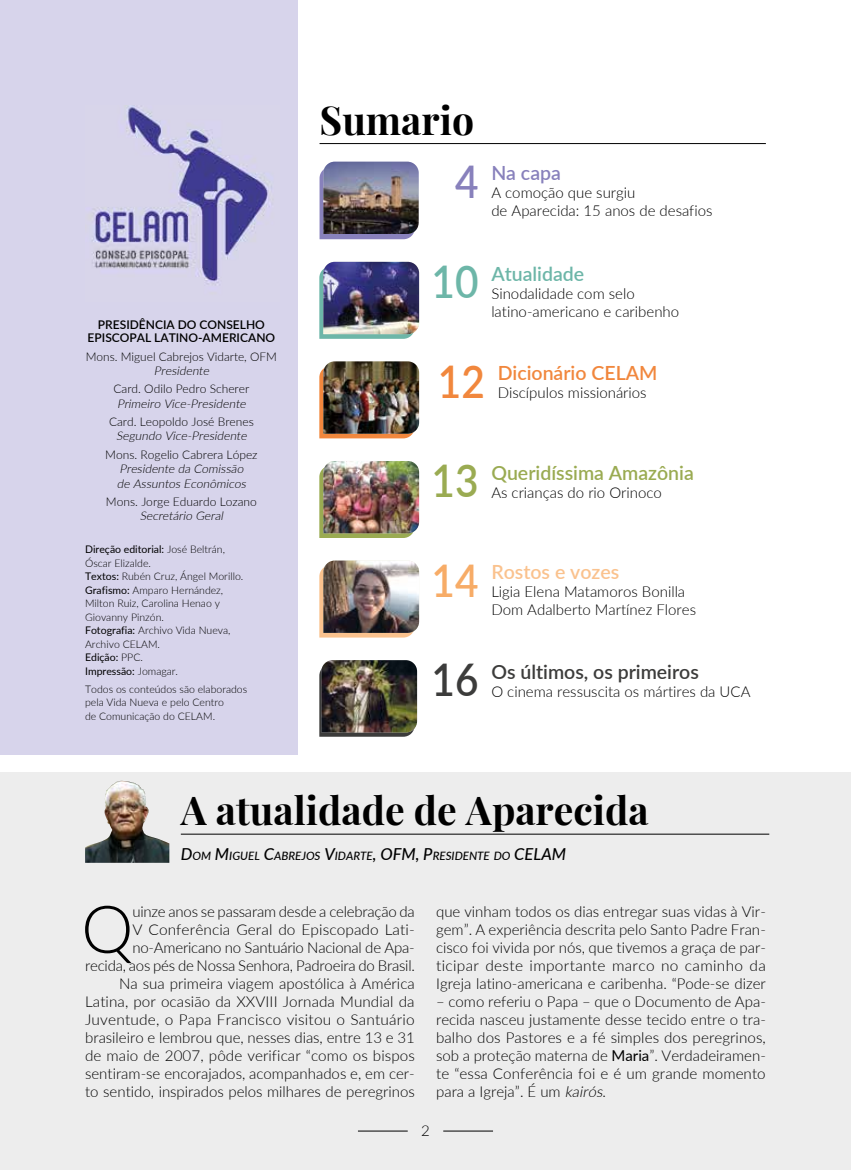
<style>
.page{position:relative;width:851px;height:1170px;background:#fff}
.page>*{position:absolute;margin:0;border:0;box-sizing:border-box;transform-origin:0 0}
.t1{font:300 65.85px "Lato";color:#000}
.t2{font:600 45px "Lato";color:#3c3c3b;scale:.9 1}
.t3{font:600 45px "Lato";color:#9aab52;scale:.9 1}
.t4{font:600 45px "Lato";color:#f7ac67;scale:.9 1}
.t5{font:600 45px "Lato";color:#f1873d;scale:.9 1}
.t6{font:600 45px "Lato";color:#6db6a8;scale:.9 1}
.t7{font:600 45px "Lato";color:#8881bc;scale:.9 1}
.t8{font:700 39px "Playfair Display SC";color:#000}
.t9{font:600 19.5px "Lato";color:#3c3c3b}
.t10{font:600 19.5px "Lato";color:#9aab52}
.t11{font:600 19.5px "Lato";color:#f1873d}
.t12{font:600 19.5px "Lato";color:#fac28e}
.t13{font:600 19.5px "Lato";color:#6db6a8}
.t14{font:600 19.5px "Lato";color:#8881bc}
.t15{font:300 15px/18px "Lato";color:#000}
.t16{font:300 12px "Lato";color:#000}
.t17{font:italic 300 12px/14.2px "Lato";color:#000}
.t18{font:600 12px/13.5px "Lato";color:#000;text-align:center}
.t19{font:italic 500 11.55px "Lato";color:#000}
.t20{font:300 10.5px/13.5px "Lato";color:#000}
.s1{font-weight:400}
.s2{font-size:16.5px}
.s3{font-style:italic}
</style>
<div class="page">
<svg style="left:319px;top:670px;width:94px;height:66px"></svg>
<img style="left:321px;top:660px;width:96px;height:72px">
<svg style="left:319px;top:469px;width:94px;height:69px"></svg>
<img style="left:323px;top:461px;width:96px;height:72px">
<svg style="left:319px;top:568px;width:94px;height:69px"></svg>
<img style="left:323px;top:560px;width:96px;height:73px">
<svg style="left:319px;top:269px;width:94px;height:70px"></svg>
<img style="left:323px;top:262px;width:96px;height:72px">
<svg style="left:319px;top:369px;width:94px;height:69px"></svg>
<img style="left:323px;top:361px;width:96px;height:72px">
<svg style="left:319px;top:170px;width:94px;height:69px"></svg>
<img style="left:323px;top:162px;width:95px;height:72px">
<hr style="left:319px;top:143px;width:446px;height:1px;background:#000">
<div style="left:0;top:0;width:298px;height:754px;background:#d7d4eb"></div>
<img style="left:89px;top:105px;width:184px;height:180px">
<div style="left:0;top:772px;width:850px;height:397px;background:#ededed"></div>
<hr style="left:443px;top:1130px;width:50px;height:1px;background:#000">
<hr style="left:358px;top:1130px;width:49px;height:1px;background:#000">
<hr style="left:181px;top:833px;width:588px;height:1px;background:#000">
<img style="left:85px;top:780px;width:84px;height:82px">
<h3 class="t8" style="left:319px;top:89px;width:156px">Sumario</h3>
<p class="t18" style="left:88px;top:317px;width:189px">PRESIDÊNCIA DO CONSELHO<br>EPISCOPAL LATINO-AMERICANO</p>
<p class="t16" style="left:86px;top:348px;width:193px">Mons. Miguel Cabrejos Vidarte, OFM</p>
<p class="t17" style="left:154px;top:363px;width:59px">Presidente</p>
<p class="t16" style="left:113px;top:381px;width:137px">Card. Odilo Pedro Scherer</p>
<p class="t17" style="left:117px;top:396px;width:133px">Primeiro Vice-Presidente</p>
<p class="t16" style="left:109px;top:413px;width:146px">Card. Leopoldo José Brenes</p>
<p class="t17" style="left:116px;top:428px;width:135px">Segundo Vice-Presidente</p>
<p class="t16" style="left:105px;top:446px;width:154px">Mons. Rogelio Cabrera López</p>
<p class="t17" style="left:117px;top:461px;width:133px">Presidente da Comissão de AssuntosEconômicos</p>
<p class="t16" style="left:106px;top:493px;width:152px">Mons. Jorge Eduardo Lozano</p>
<p class="t17" style="left:140px;top:508px;width:88px">Secretário Geral</p>
<p class="t20" style="left:85px;top:542px;width:160px"><span class="s1">Direção editorial:</span> José Beltrán,<br>Óscar Elizalde.<br><span class="s1">Textos:</span> Rubén Cruz, Ángel Morillo.<br><span class="s1">Grafismo:</span> Amparo Hernández,<br>Milton Ruiz, Carolina Henao y<br>Giovanny Pinzón.<br><span class="s1">Fotografia:</span> Archivo Vida Nueva,<br>Archivo CELAM.<br><span class="s1">Edição:</span> PPC.<br><span class="s1">Impressão:</span> Jomagar.</p>
<p class="t20" style="left:85px;top:681px;width:164px">Todos os conteúdos são elaborados pela Vida Nueva e pelo Centro<br>de Comunicação do CELAM.</p>
<h2 class="t7" style="left:455px;top:149px;width:28px">4</h2>
<h3 class="t14" style="left:491px;top:159px;width:71px">Na capa</h3>
<p class="t15" style="left:491px;top:183px;width:223px">A comoção que surgiu<br>de Aparecida: 15 anos de desafios</p>
<h2 class="t6" style="left:431px;top:249px;width:54px">10</h2>
<h3 class="t13" style="left:491px;top:259px;width:94px">Atualidade</h3>
<p class="t15" style="left:491px;top:284px;width:189px">Sinodalidade com selo latino-americano e caribenho</p>
<h2 class="t5" style="left:438px;top:348px;width:54px">12</h2>
<h3 class="t11" style="left:497px;top:359px;width:161px">Dicionário CELAM</h3>
<p class="t15" style="left:497px;top:383px;width:150px">Discípulos missionários</p>
<h2 class="t3" style="left:431px;top:448px;width:54px">13</h2>
<h3 class="t10" style="left:491px;top:458px;width:204px">Queridíssima Amazônia</h3>
<p class="t15" style="left:491px;top:483px;width:172px">As crianças do rio Orinoco</p>
<h2 class="t4" style="left:431px;top:547px;width:54px">14</h2>
<h3 class="t12" style="left:491px;top:558px;width:129px">Rostos e vozes</h3>
<p class="t15" style="left:491px;top:582px;width:206px">Ligia Elena Matamoros Bonilla<br>Dom Adalberto Martínez Flores</p>
<h2 class="t2" style="left:431px;top:647px;width:54px">16</h2>
<h3 class="t9" style="left:491px;top:657px;width:209px">Os últimos, os primeiros</h3>
<p class="t15" style="left:491px;top:682px;width:261px">O cinema ressuscita os mártires da UCA</p>
<h3 class="t8" style="left:181px;top:779px;width:469px">A atualidade de Aparecida</h3>
<p class="t19" style="left:181px;top:847px;width:355px"><span class="s2">D</span>OM <span class="s2">M</span>IGUEL <span class="s2">C</span>ABREJOS <span class="s2">V</span>IDARTE<span class="s2">, OFM, P</span>RESIDENTE DO <span class="s2">CELAM</span></p>
<h1 class="t1" style="left:81px;top:883px;width:54px">Q</h1>
<p class="t15" style="left:85px;top:901px;width:331px;text-align:right">uinze anos se passaram desde a celebração da<br>V Conferência Geral do Episcopado Lati&shy;no-Americano no Santuário Nacional de Apa-<br>recida, aos pés de Nossa Senhora, Padroeira do Brasil.<br>Na sua primeira viagem apostólica à América Latina, por ocasião da XXVIII Jornada Mundial da Juventude, o Papa Francisco visitou o Santuário brasileiro e lembrou que, nesses dias, entre 13 e 31 de maio de 2007, pôde verificar “como os bispos sentiram-se encorajados, acompanhados e, em cer&shy;to sentido, inspirados pelos milhares de peregrinos</p>
<p class="t15" style="left:436px;top:901px;width:331px;text-align:justify">que vinham todos os dias entregar suas vidas à Vir&shy;gem”. A experiência descrita pelo Santo Padre Fran&shy;cisco foi vivida por nós, que tivemos a graça de par&shy;ticipar deste importante marco no caminho da Igreja latino-americana e caribenha. “Pode-se dizer</p>
<p class="t15" style="left:436px;top:991px;width:331px;text-align:justify">– como referiu o Papa – que o Documento de Apa&shy;recida nasceu justamente desse tecido entre o tra&shy;balho dos Pastores e a fé simples dos peregrinos, sob a proteção materna de <span class="s1">Maria</span>”. Verdadeiramen&shy;te “essa Conferência foi e é um grande momento para a Igreja”. É um <span class="s3">kairós</span>.</p>
<p class="t15" style="left:421px;top:1120px;width:10px">2</p>
</div>
